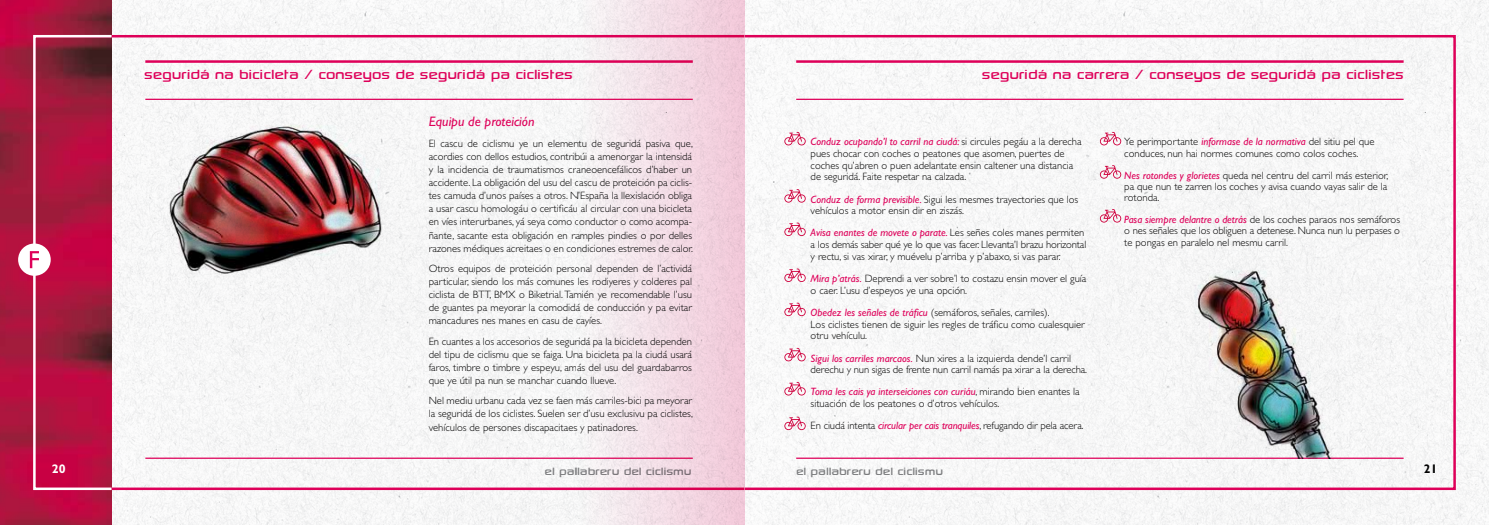
<style>
.page{position:relative;width:1489px;height:525px;background:#fff}
.page>*{position:absolute;margin:0;border:0;box-sizing:border-box;transform-origin:0 0}
.t1{font:18.75px "Sony Sketch EF";letter-spacing:-.01em;color:#de0059}
.t2{font:15px "Sony Sketch EF";letter-spacing:-.01em;color:#7b7c7e}
.t3{font:italic 13.75px "Gill Sans";color:#de0059}
.t4{font:700 condensed 12.5px "Gill Sans";color:#000}
.t5{font:700 12.5px "Gill Sans";color:#fff}
.t6{font:300 10.62px/13.1px "Gill Sans";color:#000}
.s1{font-weight:400;font-style:italic;color:#de0059}
</style>
<div class="page">
<img style="left:112px;top:0;width:1376px;height:524px">
<hr style="left:796px;top:60px;width:607px;height:3px;background:#de0059">
<hr style="left:796px;top:99px;width:607px;height:1px;background:#de0059">
<hr style="left:796px;top:457px;width:607px;height:1px;background:#de0059">
<img style="left:0;top:0;width:112px;height:524px">
<hr style="left:145px;top:60px;width:547px;height:3px;background:#de0059">
<hr style="left:145px;top:99px;width:547px;height:1px;background:#de0059">
<hr style="left:145px;top:457px;width:547px;height:1px;background:#de0059">
<div style="left:33px;top:35px;width:80px;height:455px;border:2px solid #fff"></div>
<div style="left:18px;top:243px;width:33px;height:32px;background:#fff;border-radius:50%"></div>
<svg style="left:30px;top:251px;width:9px;height:17px"></svg>
<div style="left:576px;top:0;width:168px;height:524px;background:linear-gradient(to right,#f5f0f2,#f0c5d6)"></div>
<img style="left:106px;top:82px;width:349px;height:244px">
<img style="left:1180px;top:256px;width:162px;height:202px">
<svg style="left:784px;top:132px;width:21px;height:13px"></svg>
<svg style="left:784px;top:189px;width:21px;height:13px"></svg>
<svg style="left:784px;top:222px;width:21px;height:14px"></svg>
<svg style="left:784px;top:302px;width:21px;height:14px"></svg>
<svg style="left:784px;top:268px;width:21px;height:14px"></svg>
<svg style="left:784px;top:348px;width:21px;height:13px"></svg>
<svg style="left:784px;top:416px;width:21px;height:14px"></svg>
<svg style="left:784px;top:382px;width:21px;height:13px"></svg>
<svg style="left:1099px;top:132px;width:22px;height:13px"></svg>
<svg style="left:1099px;top:165px;width:22px;height:13px"></svg>
<svg style="left:1099px;top:209px;width:22px;height:13px"></svg>
<h1 class="t1" style="left:144px;top:64px;width:430px">seguridá na bicicleta / conseyos de seguridá pa ciclistes</h1>
<p class="t3" style="left:429px;top:114px;width:107px">Equipu de proteición</p>
<p class="t6" style="left:429px;top:136px;width:266px;text-align:justify">El cascu de ciclismu ye un elementu de seguridá pasiva que, acordies con dellos estudios, contribúi a amenorgar la intensidá y la incidencia de traumatismos craneoencefálicos d’haber un accidente. La obligación del usu del cascu de proteición pa ciclis&shy;tes camuda d’unos países a otros. N’España la llexislación obliga a usar cascu homologáu o certificáu al circular con una bicicleta en víes interurbanes, yá seya como conductor o como acompa&shy;ñante, sacante esta obligación en ramples pindies o por delles razones médiques acreitaes o en condiciones estremes de calor.</p>
<p class="t6" style="left:429px;top:262px;width:265px;text-align:justify">Otros equipos de proteición personal dependen de l’actividá particular, siendo los más comunes les rodiyeres y colderes pal ciclista de BTT, BMX o Biketrial. Tamién ye recomendable l’usu de guantes pa meyorar la comodidá de conducción y pa evitar mancadures nes manes en casu de cayíes.</p>
<p class="t6" style="left:429px;top:334px;width:265px;text-align:justify">En cuantes a los accesorios de seguridá pa la bicicleta dependen del tipu de ciclismu que se faiga. Una bicicleta pa la ciudá usará faros, timbre o timbre y espeyu, amás del usu del guardabarros que ye útil pa nun se manchar cuando llueve.</p>
<p class="t6" style="left:429px;top:394px;width:266px;text-align:justify">Nel mediu urbanu cada vez se faen más carriles-bici pa meyorar la seguridá de los ciclistes. Suelen ser d’usu exclusivu pa ciclistes, vehículos de persones discapacitaes y patinadores.</p>
<h1 class="t1" style="left:981px;top:63px;width:423px">seguridá na carrera / conseyos de seguridá pa ciclistes</h1>
<p class="t6" style="left:810px;top:136px;width:272px;line-height:11.6px"><span class="s1">Conduz ocupando’l to carril na ciudá:</span> si circules pegáu a la derecha pues chocar con coches o peatones que asomen, puertes de coches qu’abren o puen adelantate ensin caltener una distancia de seguridá. Faite respetar na calzada.</p>
<p class="t6" style="left:810px;top:193px;width:269px;line-height:11.6px"><span class="s1">Conduz de forma previsible.</span> Sigui les mesmes trayectories que los vehículos a motor ensin dir en ziszás.</p>
<p class="t6" style="left:810px;top:227px;width:277px;line-height:11.6px"><span class="s1">Avisa enantes de movete o parate.</span> Les señes coles manes permiten a los demás saber qué ye lo que vas facer. Llevanta’l brazu horizontal y rectu, si vas xirar, y muévelu p’arriba y p’abaxo, si vas parar.</p>
<p class="t6" style="left:810px;top:272px;width:277px;line-height:11.6px"><span class="s1">Mira p’atrás.</span> Deprendi a ver sobre’l to costazu ensin mover el guía o caer. L’usu d’espeyos ye una opción.</p>
<p class="t6" style="left:810px;top:306px;width:275px;line-height:11.6px"><span class="s1">Obedez les señales de tráficu</span> (semáforos, señales, carriles).<br>Los ciclistes tienen de siguir les regles de tráficu como cualesquier otru vehículu.</p>
<p class="t6" style="left:810px;top:352px;width:278px;line-height:11.6px"><span class="s1">Sigui los carriles marcaos.</span> Nun xires a la izquierda dende’l carril derechu y nun sigas de frente nun carril namás pa xirar a la derecha.</p>
<p class="t6" style="left:810px;top:386px;width:271px;line-height:11.6px"><span class="s1">Toma les cais ya interseiciones con curiáu</span>, mirando bien enantes la situación de los peatones o d’otros vehículos.</p>
<p class="t6" style="left:810px;top:419px;width:274px">En ciudá intenta <span class="s1">circular per cais tranquiles</span>, refugando dir pela acera.</p>
<p class="t6" style="left:1124px;top:136px;width:252px;line-height:11.2px">Ye perimportante <span class="s1">informase de la normativa</span> del sitiu pel que conduces, nun hai normes comunes como colos coches.</p>
<p class="t6" style="left:1124px;top:169px;width:265px;line-height:11.2px;text-align:justify"><span class="s1">Nes rotondes y glorietes</span> queda nel centru del carril más esterior, pa que nun te zarren los coches y avisa cuando vayas salir de la rotonda.</p>
<p class="t6" style="left:1124px;top:214px;width:277px;line-height:11.2px;text-align:justify"><span class="s1">Pasa siempre delantre o detrás</span> de los coches paraos nos semáforos o nes señales que los obliguen a detenese. Nunca nun lu perpases o te pongas en paralelo nel mesmu carril.</p>
<p class="t5" style="left:52px;top:461px;width:15px">20</p>
<h2 class="t2" style="left:796px;top:462px;width:148px">el pallabreru del ciclismu</h2>
<h2 class="t2" style="left:544px;top:462px;width:148px">el pallabreru del ciclismu</h2>
<p class="t4" style="left:1423px;top:461px;width:15px">21</p>
</div>
